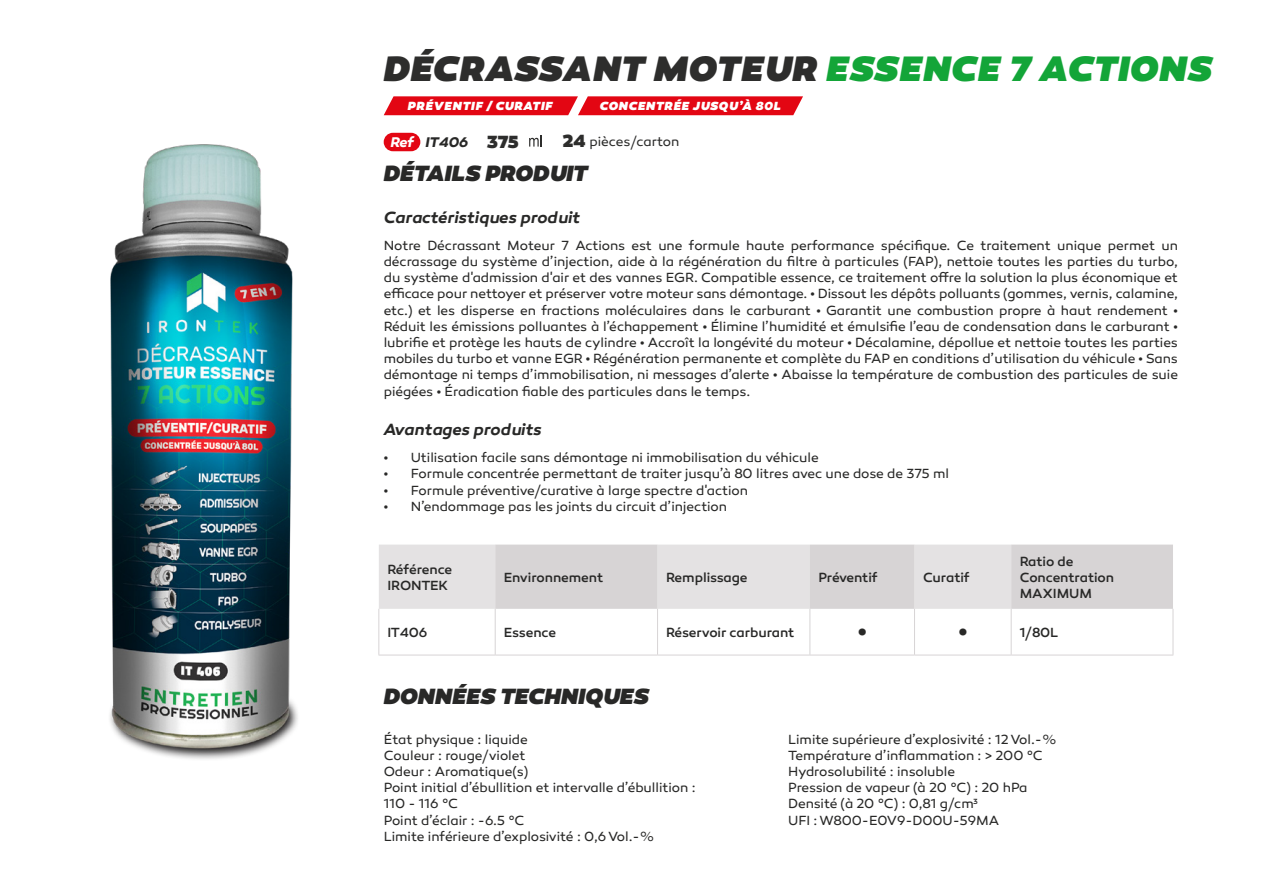
<style>
.page{position:relative;width:1263px;height:893px;background:#fff}
.page>*{position:absolute;margin:0;border:0;box-sizing:border-box;transform-origin:0 0}
.t1{font:italic 900 36px "Canaro";letter-spacing:.025em;color:#2d2d2c}
.t2{font:500 27px "Canaro";color:#282827}
.t3{font:italic 900 22.5px "Canaro";letter-spacing:.01em;color:#282827}
.t4{font:italic 600 16.5px "Canaro";letter-spacing:-.005em;color:#282827}
.t5{font:italic 700 14.25px "Canaro";color:#282827}
.t6{font:13.5px/16.2px "Canaro";letter-spacing:-.005em;color:#282827}
.t7{font:500 13.5px/16.2px "Canaro";letter-spacing:-.005em;color:#282827}
.t8{font:13.5px "Canaro";letter-spacing:-.005em;color:#2d2d2c}
.t9{font:italic 900 12px "Canaro";letter-spacing:.07em;color:#fff}
.s1{color:#13a538}
.s2{color:#fff}
.s3{font-weight:900;font-style:normal;font-size:18px;color:#2d2d2c}
.s4{font-weight:900;font-size:18px}
.s5{font-size:27px}
</style>
<div class="page">
<svg style="left:379px;top:545px;width:794px;height:64px;background:#dddadb"></svg>
<hr style="left:495px;top:655px;width:162px;height:1px;background:#d7d4d5">
<hr style="left:657px;top:609px;width:1px;height:46px;background:#d7d4d5">
<hr style="left:657px;top:655px;width:153px;height:1px;background:#d7d4d5">
<hr style="left:809px;top:609px;width:1px;height:46px;background:#d7d4d5">
<hr style="left:914px;top:609px;width:1px;height:46px;background:#d7d4d5">
<hr style="left:1011px;top:609px;width:1px;height:46px;background:#d7d4d5">
<hr style="left:810px;top:655px;width:104px;height:1px;background:#d7d4d5">
<hr style="left:914px;top:655px;width:97px;height:1px;background:#d7d4d5">
<hr style="left:1172px;top:609px;width:1px;height:46px;background:#d7d4d5">
<hr style="left:1011px;top:655px;width:162px;height:1px;background:#d7d4d5">
<hr style="left:378px;top:609px;width:1px;height:46px;background:#d7d4d5">
<hr style="left:495px;top:609px;width:1px;height:46px;background:#d7d4d5">
<hr style="left:378px;top:655px;width:117px;height:1px;background:#d7d4d5">
<img style="left:110px;top:144px;width:188px;height:615px">
<div style="left:384px;top:133px;width:36px;height:18px;background:#e30613;border-radius:9px"></div>
<svg style="left:529px;top:135px;width:12px;height:12px"></svg>
<svg style="left:384px;top:96px;width:419px;height:19px;background:#e41522"></svg>
<h1 class="t1" style="left:384px;top:45px;width:830px">DÉCRASSANT MOTEUR <span class="s1">ESSENCE 7 ACTIONS</span></h1>
<p class="t9" style="left:408px;top:98px;width:146px">PRÉVENTIF / CURATIF</p>
<p class="t9" style="left:600px;top:98px;width:183px">CONCENTRÉE JUSQU’À 80L</p>
<p class="t5" style="left:390px;top:134px;width:130px"><span class="s2">Ref</span> IT406 <span class="s3">375</span></p>
<p class="t8" style="left:563px;top:134px;width:118px"><span class="s4">24</span> pièces/carton</p>
<h3 class="t3" style="left:384px;top:159px;width:206px">DÉTAILS PRODUIT</h3>
<p class="t4" style="left:384px;top:207px;width:198px">Caractéristiques produit</p>
<p class="t6" style="left:384px;top:237px;width:796px;text-align:justify">Notre Décrassant Moteur 7 Actions est une formule haute performance spécifique. Ce traitement unique permet un décrassage du système d’injection, aide à la régénération du filtre à particules (FAP), nettoie toutes les parties du turbo, du système d'admission d'air et des vannes EGR. Compatible essence, ce traitement offre la solution la plus économique et efficace pour nettoyer et préserver votre moteur sans démontage. • Dissout les dépôts polluants (gommes, vernis, calamine, etc.) et les disperse en fractions moléculaires dans le carburant • Garantit une combustion propre à haut rendement • Réduit les émissions polluantes à l’échappement • Élimine l’humidité et émulsifie l’eau de condensation dans le carburant • lubrifie et protège les hauts de cylindre • Accroît la longévité du moteur • Décalamine, dépollue et nettoie toutes les parties mobiles du turbo et vanne EGR • Régénération permanente et complète du FAP en conditions d’utilisation du véhicule • Sans démontage ni temps d’immobilisation, ni messages d’alerte • Abaisse la température de combustion des particules de suie piégées • Éradication fiable des particules dans le temps.</p>
<p class="t4" style="left:384px;top:419px;width:160px">Avantages produits</p>
<p class="t6" style="left:384px;top:450px;width:437px">• Utilisation facile sans démontage ni immobilisation du véhicule</p>
<p class="t6" style="left:384px;top:466px;width:567px">• Formule concentrée permettant de traiter jusqu’à 80 litres avec une dose de 375 ml</p>
<p class="t6" style="left:384px;top:482px;width:366px">• Formule préventive/curative à large spectre d'action</p>
<p class="t6" style="left:384px;top:498px;width:345px">• N’endommage pas les joints du circuit d’injection</p>
<p class="t7" style="left:387px;top:561px;width:66px">Référence<br>IRONTEK</p>
<p class="t7" style="left:504px;top:569px;width:101px">Environnement</p>
<p class="t7" style="left:666px;top:569px;width:83px">Remplissage</p>
<p class="t7" style="left:818px;top:569px;width:61px">Préventif</p>
<p class="t7" style="left:923px;top:569px;width:48px">Curatif</p>
<p class="t7" style="left:1020px;top:553px;width:96px">Ratio de<br>Concentration<br>MAXIMUM</p>
<p class="t7" style="left:387px;top:624px;width:42px">IT406</p>
<p class="t7" style="left:504px;top:624px;width:54px">Essence</p>
<p class="t7" style="left:666px;top:624px;width:130px">Réservoir carburant</p>
<h2 class="t2" style="left:858px;top:615px;width:11px">•</h2>
<p class="t7" style="left:958px;top:624px;width:101px"><span class="s5">•</span> 1/80L</p>
<h3 class="t3" style="left:384px;top:682px;width:267px">DONNÉES TECHNIQUES</h3>
<p class="t6" style="left:384px;top:731px;width:313px">État physique : liquide<br>Couleur : rouge/violet<br>Odeur : Aromatique(s)<br>Point initial d’ébullition et intervalle d’ébullition :<br>110 - 116 °C<br>Point d’éclair : -6.5 °C<br>Limite inférieure d’explosivité : 0,6 Vol.-%</p>
<p class="t6" style="left:788px;top:731px;width:270px">Limite supérieure d’explosivité : 12 Vol.-% Température d’inflammation : &gt; 200 °C Hydrosolubilité : insoluble<br>Pression de vapeur (à 20 °C) : 20 hPa Densité (à 20 °C) : 0,81 g/cm³<br>UFI : W800-E0V9-D00U-59MA</p>
</div>
